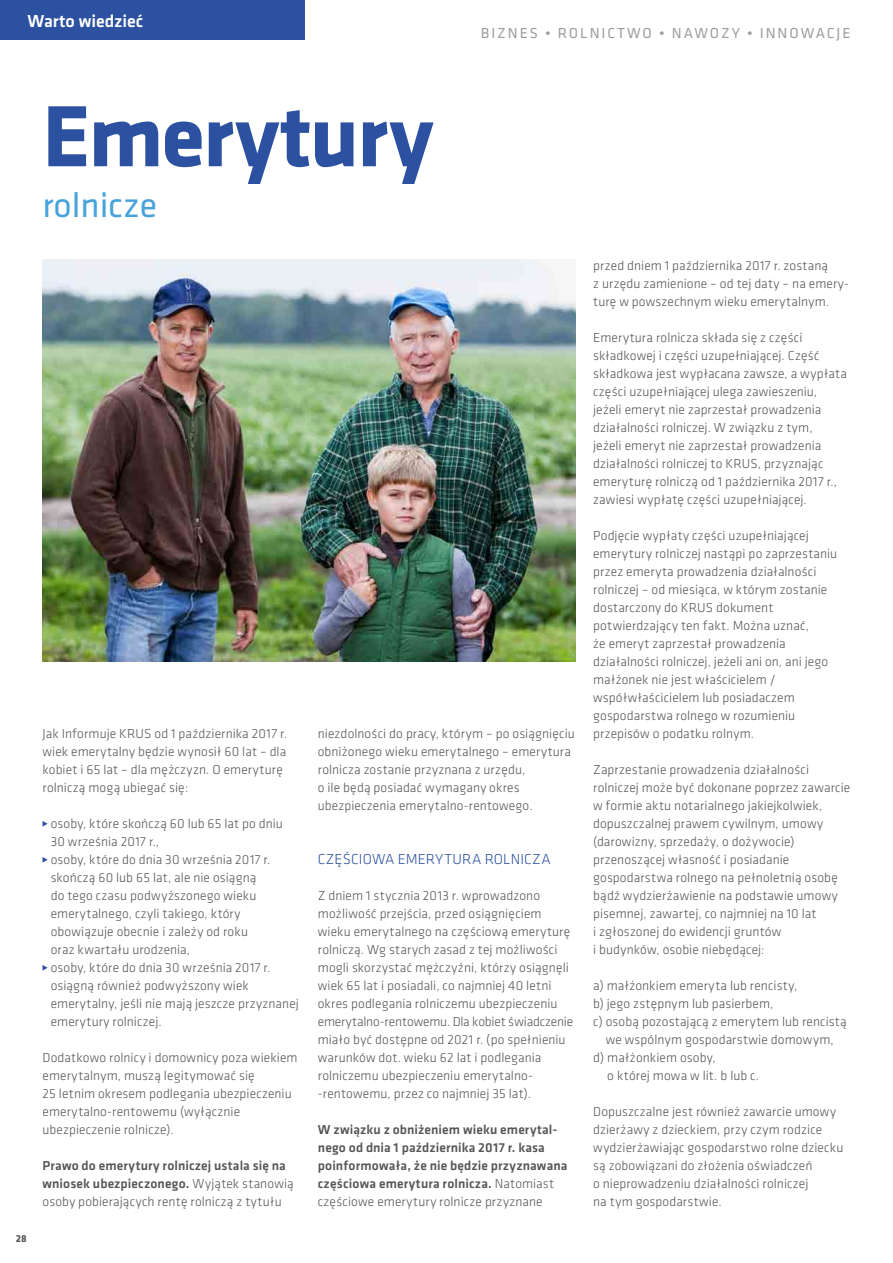
<style>
.page{position:relative;width:893px;height:1263px;background:#fff}
.page>*{position:absolute;margin:0;border:0;box-sizing:border-box;transform-origin:0 0}
.t1{font:700 90px "Klavika Basic";letter-spacing:-.025em;color:#2c51a0}
.t2{font:36px "Klavika Basic";color:#48a3db}
.t3{font:500 18px "Klavika Basic";color:#fff}
.t4{font:15px "Klavika Basic";letter-spacing:.13em;color:#9c9c9d}
.t5{font:300 15px "Klavika Basic";letter-spacing:.01em;color:#2c51a0}
.t6{font:300 13.5px/18px "Klavika Basic";letter-spacing:.01em;color:#565655}
.t7{font:500 13.5px/18px "Klavika Basic";letter-spacing:.01em;color:#565655}
.t8{font:700 10.5px "Klavika Basic";color:#565655}
.s1{font-weight:300}
</style>
<div class="page">
<div style="left:0;top:0;width:305px;height:40px;background:#2c51a0"></div>
<svg style="left:43px;top:821px;width:5px;height:5px"></svg>
<svg style="left:43px;top:857px;width:5px;height:5px"></svg>
<svg style="left:43px;top:965px;width:5px;height:5px"></svg>
<img style="left:43px;top:260px;width:532px;height:402px">
<h3 class="t3" style="left:28px;top:9px;width:117px">Warto wiedzieć</h3>
<h1 class="t1" style="left:43px;top:71px;width:393px">Emerytury</h1>
<h2 class="t2" style="left:43px;top:182px;width:116px">rolnicze</h2>
<p class="t4" style="left:481px;top:23px;width:371px">BIZNES • ROLNICTWO • NAWOZY • INNOWACJE</p>
<p class="t8" style="left:16px;top:1231px;width:13px">28</p>
<p class="t6" style="left:43px;top:724px;width:246px">Jak Informuje KRUS od 1 października 2017 r. wiek emerytalny będzie wynosił 60 lat – dla kobiet i 65 lat – dla mężczyzn. O emeryturę rolniczą mogą ubiegać się:</p>
<p class="t6" style="left:51px;top:814px;width:250px">osoby, które skończą 60 lub 65 lat po dniu 30 września 2017 r.,<br>osoby, które do dnia 30 września 2017 r. skończą 60 lub 65 lat, ale nie osiągną<br>do tego czasu podwyższonego wieku emerytalnego, czyli takiego, który obowiązuje obecnie i zależy od roku<br>oraz kwartału urodzenia,<br>osoby, które do dnia 30 września 2017 r. osiągną również podwyższony wiek emerytalny, jeśli nie mają jeszcze przyznanej emerytury rolniczej.</p>
<p class="t6" style="left:43px;top:1048px;width:257px">Dodatkowo rolnicy i domownicy poza wiekiem emerytalnym, muszą legitymować się<br>25 letnim okresem podlegania ubezpieczeniu emerytalno-rentowemu (wyłącznie ubezpieczenie rolnicze).</p>
<p class="t7" style="left:43px;top:1156px;width:253px">Prawo do emerytury rolniczej ustala się na wniosek ubezpieczonego. <span class="s1">Wyjątek stanowią osoby pobierających rentę rolniczą z tytułu</span></p>
<p class="t6" style="left:318px;top:724px;width:258px">niezdolności do pracy, którym – po osiągnięciu obniżonego wieku emerytalnego – emerytura rolnicza zostanie przyznana z urzędu,<br>o ile będą posiadać wymagany okres ubezpieczenia emerytalno-rentowego.</p>
<p class="t5" style="left:318px;top:850px;width:234px">CZĘŚCIOWA EMERYTURA ROLNICZA</p>
<p class="t6" style="left:318px;top:886px;width:257px">Z dniem 1 stycznia 2013 r. wprowadzono możliwość przejścia, przed osiągnięciem wieku emerytalnego na częściową emeryturę rolniczą. Wg starych zasad z tej możliwości mogli skorzystać mężczyźni, którzy osiągnęli wiek 65 lat i posiadali, co najmniej 40 letni okres podlegania rolniczemu ubezpieczeniu emerytalno-rentowemu. Dla kobiet świadczenie miało być dostępne od 2021 r. (po spełnieniu warunków dot. wieku 62 lat i podlegania rolniczemu ubezpieczeniu emerytalno--rentowemu, przez co najmniej 35 lat).</p>
<p class="t7" style="left:318px;top:1120px;width:251px">W związku z obniżeniem wieku emerytal&shy;nego od dnia 1 października 2017 r. kasa poinformowała, że nie będzie przyznawana częściowa emerytura rolnicza. <span class="s1">Natomiast częściowe emerytury rolnicze przyznane</span></p>
<p class="t6" style="left:593px;top:256px;width:257px">przed dniem 1 października 2017 r. zostaną<br>z urzędu zamienione – od tej daty – na emery&shy;turę w powszechnym wieku emerytalnym.</p>
<p class="t6" style="left:593px;top:328px;width:255px">Emerytura rolnicza składa się z części składkowej i części uzupełniającej. Część składkowa jest wypłacana zawsze, a wypłata części uzupełniającej ulega zawieszeniu, jeżeli emeryt nie zaprzestał prowadzenia działalności rolniczej. W związku z tym,<br>jeżeli emeryt nie zaprzestał prowadzenia działalności rolniczej to KRUS, przyznając emeryturę rolniczą od 1 października 2017 r., zawiesi wypłatę części uzupełniającej.</p>
<p class="t6" style="left:593px;top:526px;width:246px">Podjęcie wypłaty części uzupełniającej emerytury rolniczej nastąpi po zaprzestaniu przez emeryta prowadzenia działalności rolniczej – od miesiąca, w którym zostanie dostarczony do KRUS dokument potwierdzający ten fakt. Można uznać,<br>że emeryt zaprzestał prowadzenia działalności rolniczej, jeżeli ani on, ani jego małżonek nie jest właścicielem / współwłaścicielem lub posiadaczem gospodarstwa rolnego w rozumieniu przepisów o podatku rolnym.</p>
<p class="t6" style="left:593px;top:760px;width:259px">Zaprzestanie prowadzenia działalności rolniczej może być dokonane poprzez zawarcie w formie aktu notarialnego jakiejkolwiek, dopuszczalnej prawem cywilnym, umowy (darowizny, sprzedaży, o dożywocie) przenoszącej własność i posiadanie gospodarstwa rolnego na pełnoletnią osobę bądź wydzierżawienie na podstawie umowy pisemnej, zawartej, co najmniej na 10 lat<br>i zgłoszonej do ewidencji gruntów<br>i budynków, osobie niebędącej:</p>
<p class="t6" style="left:593px;top:976px;width:206px">a) małżonkiem emeryta lub rencisty,</p>
<p class="t6" style="left:593px;top:994px;width:182px">b) jego zstępnym lub pasierbem,</p>
<p class="t6" style="left:593px;top:1012px;width:255px">c) osobą pozostającą z emerytem lub rencistą</p>
<p class="t6" style="left:606px;top:1030px;width:230px">we wspólnym gospodarstwie domowym,</p>
<p class="t6" style="left:593px;top:1048px;width:124px">d) małżonkiem osoby,</p>
<p class="t6" style="left:607px;top:1066px;width:153px">o której mowa w lit. b lub c.</p>
<p class="t6" style="left:593px;top:1102px;width:252px">Dopuszczalne jest również zawarcie umowy dzierżawy z dzieckiem, przy czym rodzice wydzierżawiając gospodarstwo rolne dziecku są zobowiązani do złożenia oświadczeń<br>o nieprowadzeniu działalności rolniczej<br>na tym gospodarstwie.</p>
</div>
